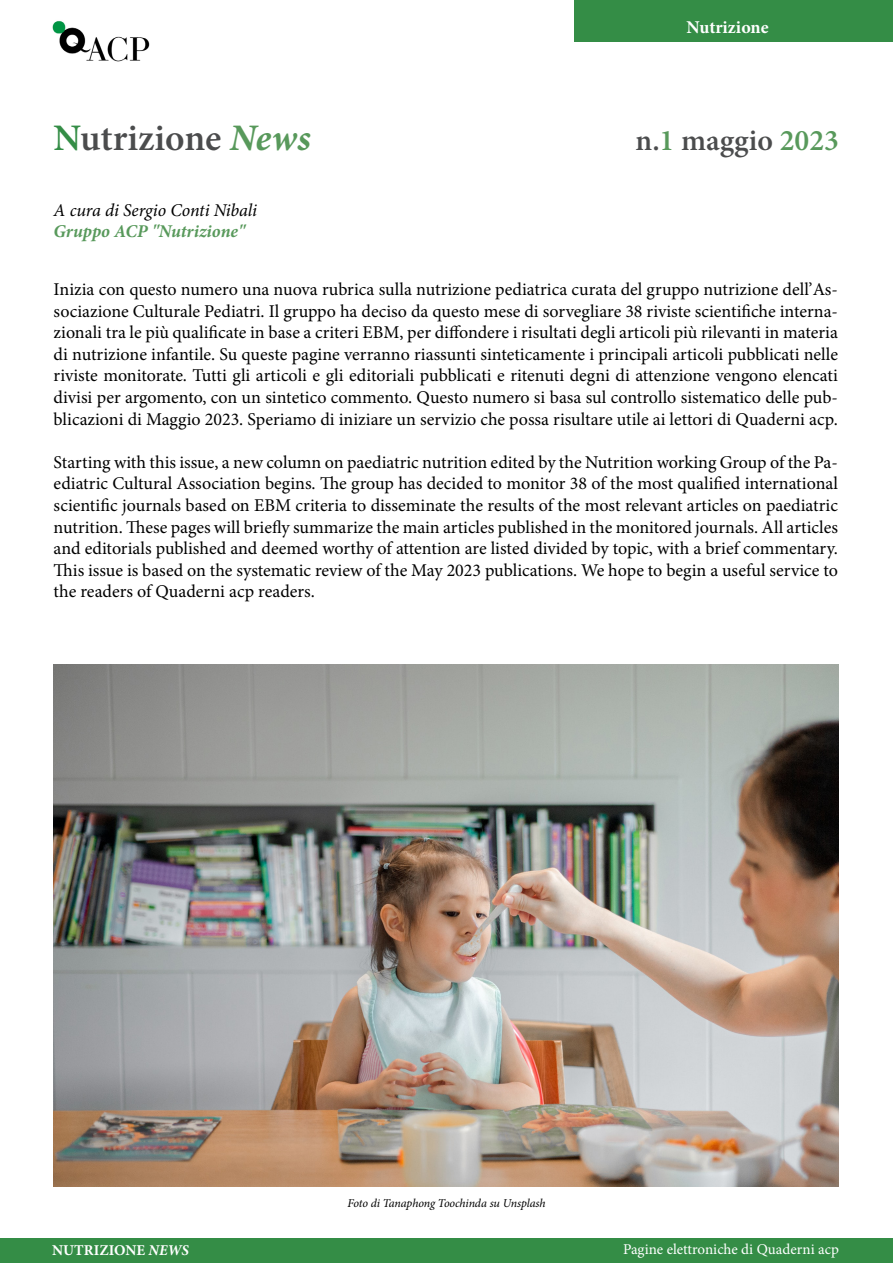
<style>
.page{position:relative;width:893px;height:1263px;background:#fff}
.page>*{position:absolute;margin:0;border:0;box-sizing:border-box;transform-origin:0 0}
.t1{font:600 37.5px "Minion Pro";color:#4b4c4d}
.t2{font:600 30px "Minion Pro";color:#4b4c4d}
.t3{font:18px/21.6px "Minion Pro";color:#000;text-align:justify}
.t4{font:italic 18px "Minion Pro";letter-spacing:-.01em;color:#000}
.t5{font:italic 700 18px "Minion Pro";color:#58995b}
.t6{font:700 18px "Minion Pro";color:#fff}
.t7{font:15px "Minion Pro";color:#fff}
.t8{font:700 15px "Minion Pro";color:#fff}
.t9{font:italic 12px "Minion Pro";letter-spacing:-.01em;color:#000}
.s1{color:#348d46}
.s2{font-weight:700;font-style:italic;color:#58995b}
.s3{color:#58995b}
.s4{font-style:italic}
</style>
<div class="page">
<div style="left:575px;top:0;width:318px;height:41px;background:#348d46"></div>
<img style="left:52px;top:21px;width:98px;height:41px">
<div style="left:0;top:1238px;width:893px;height:24px;background:#348d46"></div>
<img style="left:54px;top:664px;width:784px;height:523px">
<p class="t6" style="left:687px;top:15px;width:84px">Nutrizione</p>
<p class="t1" style="left:54px;top:112px;width:259px"><span class="s1">N</span>utrizione <span class="s2">News</span></p>
<p class="t2" style="left:636px;top:120px;width:205px">n.<span class="s3">1</span> maggio <span class="s3">2023</span></p>
<p class="t4" style="left:54px;top:198px;width:205px">A cura di Sergio Conti Nibali</p>
<p class="t5" style="left:54px;top:219px;width:193px">Gruppo ACP "Nutrizione"</p>
<p class="t3" style="left:54px;top:278px;width:786px">Inizia con questo numero una nuova rubrica sulla nutrizione pediatrica curata del gruppo nutrizione dell’As&shy;sociazione Culturale Pediatri. Il gruppo ha deciso da questo mese di sorvegliare 38 riviste scientifiche interna&shy;zionali tra le più qualificate in base a criteri EBM, per diffondere i risultati degli articoli più rilevanti in materia di nutrizione infantile. Su queste pagine verranno riassunti sinteticamente i principali articoli pubblicati nelle riviste monitorate. Tutti gli articoli e gli editoriali pubblicati e ritenuti degni di attenzione vengono elencati divisi per argomento, con un sintetico commento. Questo numero si basa sul controllo sistematico delle pub&shy;blicazioni di Maggio 2023. Speriamo di iniziare un servizio che possa risultare utile ai lettori di Quaderni acp.</p>
<p class="t3" style="left:54px;top:451px;width:786px">Starting with this issue, a new column on paediatric nutrition edited by the Nutrition working Group of the Pa&shy;ediatric Cultural Association begins. The group has decided to monitor 38 of the most qualified international scientific journals based on EBM criteria to disseminate the results of the most relevant articles on paediatric nutrition. These pages will briefly summarize the main articles published in the monitored journals. All articles and editorials published and deemed worthy of attention are listed divided by topic, with a brief commentary.<br>This issue is based on the systematic review of the May 2023 publications. We hope to begin a useful service to the readers of Quaderni acp readers.</p>
<p class="t9" style="left:347px;top:1195px;width:200px">Foto di Tanaphong Toochinda su Unsplash</p>
<p class="t8" style="left:52px;top:1239px;width:138px">NUTRIZIONE <span class="s4">NEWS</span></p>
<p class="t7" style="left:623px;top:1239px;width:217px">Pagine elettroniche di Quaderni acp</p>
</div>
